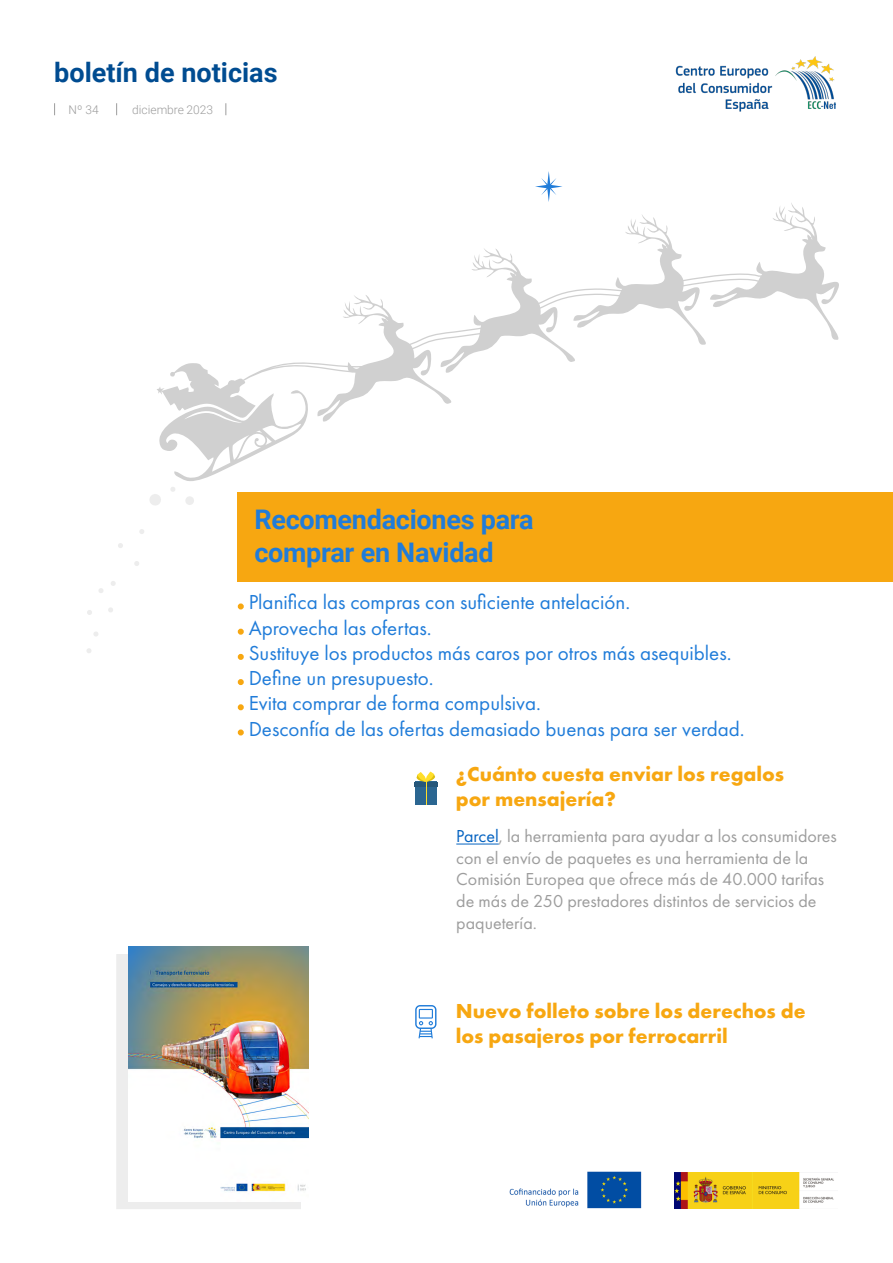
<style>
.page{position:relative;width:893px;height:1263px;background:#fff}
.page>*{position:absolute;margin:0;border:0;box-sizing:border-box;transform-origin:0 0}
.t1{font:700 27px/33px "Roboto";letter-spacing:-.01em;color:#207cd9}
.t2{font:700 27px "Roboto";color:#004c91}
.t3{font:21px/25.2px "Futura PT";color:#207cd9}
.t4{font:700 21px/25.2px "Futura PT";color:#f7a711}
.t5{font:18px/21.6px "Futura PT";color:#9d9d9d}
.t6{font:300 12px "Roboto";color:#9d9d9d}
.s1{color:#0563c1}
</style>
<div class="page">
<img style="left:676px;top:56px;width:159px;height:56px">
<img style="left:675px;top:1172px;width:159px;height:36px">
<img style="left:509px;top:1171px;width:133px;height:38px">
<svg style="left:54px;top:103px;width:1px;height:12px"></svg>
<svg style="left:116px;top:103px;width:1px;height:12px"></svg>
<svg style="left:225px;top:103px;width:1px;height:12px"></svg>
<div style="left:116px;top:954px;width:185px;height:255px;background:#ededed"></div>
<div style="left:238px;top:492px;width:655px;height:90px;background:#f7a711"></div>
<img style="left:128px;top:947px;width:181px;height:255px">
<svg style="left:238px;top:603px;width:6px;height:6px"></svg>
<svg style="left:238px;top:629px;width:6px;height:6px"></svg>
<svg style="left:238px;top:654px;width:6px;height:6px"></svg>
<svg style="left:238px;top:679px;width:6px;height:6px"></svg>
<svg style="left:238px;top:704px;width:6px;height:6px"></svg>
<svg style="left:238px;top:729px;width:6px;height:6px"></svg>
<div style="left:415px;top:782px;width:22px;height:23px;background:#2b6691"></div>
<div style="left:414px;top:782px;width:23px;height:5px;background:#26577a"></div>
<svg style="left:416px;top:771px;width:19px;height:34px"></svg>
<hr style="left:456px;top:843px;width:43px;height:1px;background:#0563c1">
<svg style="left:313px;top:203px;width:526px;height:219px"></svg>
<svg style="left:99px;top:588px;width:4px;height:5px"></svg>
<svg style="left:111px;top:581px;width:5px;height:5px"></svg>
<svg style="left:139px;top:529px;width:5px;height:5px"></svg>
<svg style="left:118px;top:543px;width:5px;height:5px"></svg>
<svg style="left:150px;top:362px;width:163px;height:144px"></svg>
<svg style="left:134px;top:561px;width:5px;height:5px"></svg>
<svg style="left:108px;top:607px;width:5px;height:5px"></svg>
<svg style="left:94px;top:632px;width:4px;height:4px"></svg>
<svg style="left:87px;top:610px;width:5px;height:5px"></svg>
<svg style="left:87px;top:648px;width:4px;height:5px"></svg>
<svg style="left:535px;top:171px;width:28px;height:31px"></svg>
<svg style="left:415px;top:1005px;width:21px;height:33px"></svg>
<p class="t2" style="left:54px;top:54px;width:225px">boletín de noticias</p>
<p class="t6" style="left:69px;top:101px;width:32px">Nº 34</p>
<p class="t6" style="left:132px;top:101px;width:82px">diciembre 2023</p>
<p class="t1" style="left:254px;top:502px;width:281px">Recomendaciones para comprar en Navidad</p>
<p class="t3" style="left:249px;top:590px;width:498px">Planifica las compras con suficiente antelación.<br>Aprovecha las ofertas.<br>Sustituye los productos más caros por otros más asequibles.<br>Define un presupuesto.<br>Evita comprar de forma compulsiva.<br>Desconfía de las ofertas demasiado buenas para ser verdad.</p>
<p class="t4" style="left:456px;top:761px;width:330px">¿Cuánto cuesta enviar los regalos por mensajería?</p>
<p class="t5" style="left:456px;top:825px;width:382px"><span class="s1">Parcel</span>, la herramienta para ayudar a los consumidores con el envío de paquetes es una herramienta de la Comisión Europea que ofrece más de 40.000 tarifas de más de 250 prestadores distintos de servicios de paquetería.</p>
<p class="t4" style="left:456px;top:998px;width:351px">Nuevo folleto sobre los derechos de los pasajeros por ferrocarril</p>
</div>
